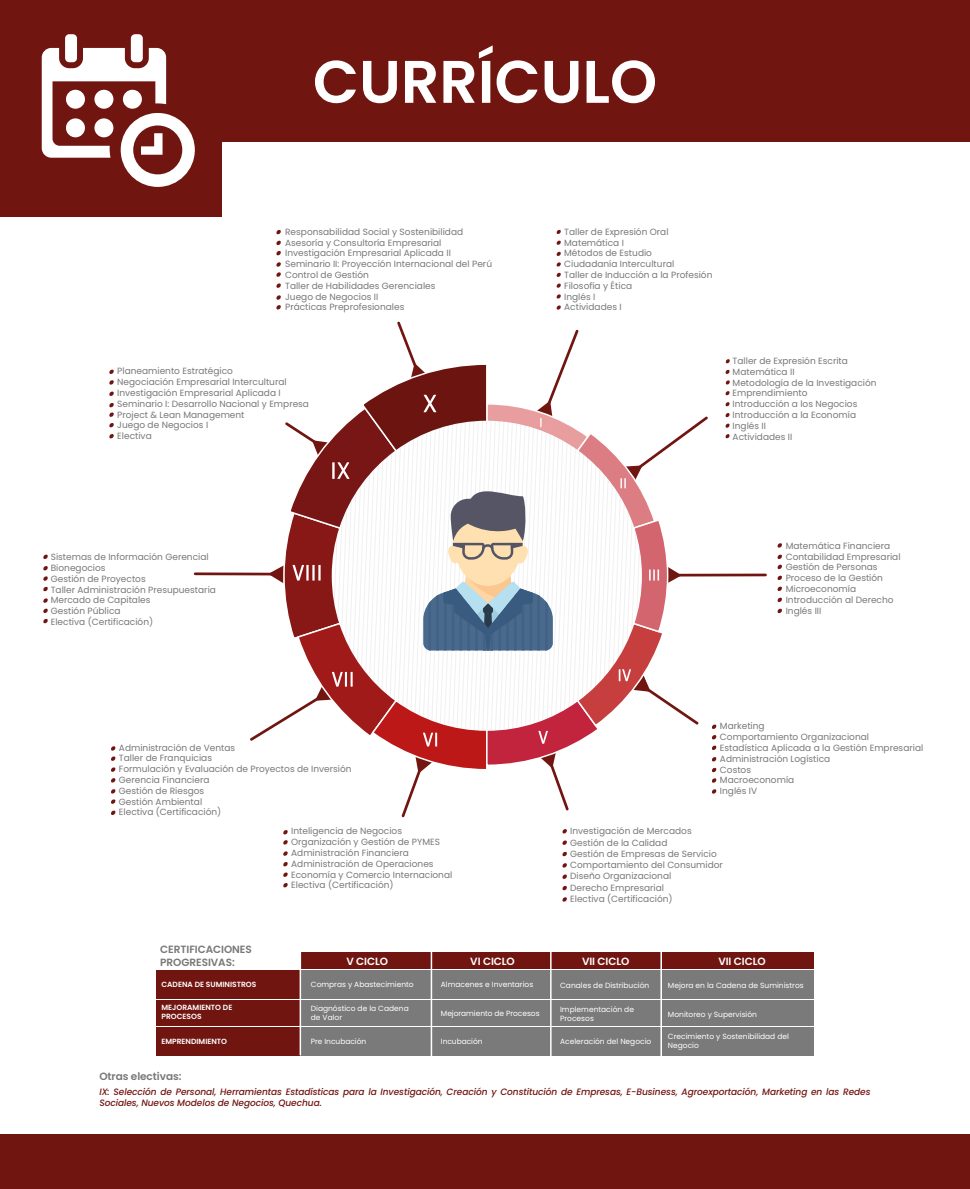
<style>
.page{position:relative;width:970px;height:1189px;background:#fff}
.page>*{position:absolute;margin:0;border:0;box-sizing:border-box;transform-origin:0 0}
.t1{font:600 60px "Poppins";color:#fff}
.t2{font:600 10.5px/12.6px "Poppins";letter-spacing:-.005em;color:#787878}
.t3{font:600 10.5px "Poppins";letter-spacing:-.005em;color:#fff}
.t4{font:italic 500 9.15px/11.1px "Poppins";letter-spacing:-.005em;color:#711510}
.t5{font:9px/10.8px "Poppins";color:#787878}
.t6{font:7.5px/9px "Poppins";color:#fff}
.t7{font:600 7.5px/9px "Poppins";color:#fff}
</style>
<div class="page">
<div style="left:0;top:0;width:969px;height:142px;background:#711510"></div>
<div style="left:0;top:0;width:222px;height:216px;background:#711510"></div>
<div style="left:65px;top:34px;width:12px;height:28px;background:#fff;border-radius:4px"></div>
<div style="left:131px;top:34px;width:12px;height:28px;background:#fff;border-radius:4px"></div>
<svg style="left:42px;top:48px;width:153px;height:139px"></svg>
<div style="left:66px;top:90px;width:19px;height:19px;background:#fff;border-radius:50%"></div>
<div style="left:94px;top:90px;width:19px;height:19px;background:#fff;border-radius:50%"></div>
<div style="left:123px;top:90px;width:19px;height:19px;background:#fff;border-radius:50%"></div>
<div style="left:94px;top:118px;width:19px;height:19px;background:#fff;border-radius:50%"></div>
<div style="left:66px;top:118px;width:19px;height:19px;background:#fff;border-radius:50%"></div>
<svg style="left:556px;top:230px;width:5px;height:4px"></svg>
<svg style="left:556px;top:240px;width:5px;height:5px"></svg>
<svg style="left:556px;top:251px;width:5px;height:5px"></svg>
<svg style="left:556px;top:262px;width:5px;height:15px"></svg>
<svg style="left:556px;top:283px;width:5px;height:5px"></svg>
<svg style="left:556px;top:294px;width:5px;height:5px"></svg>
<svg style="left:556px;top:305px;width:5px;height:5px"></svg>
<svg style="left:725px;top:359px;width:5px;height:15px"></svg>
<svg style="left:725px;top:380px;width:5px;height:5px"></svg>
<svg style="left:725px;top:391px;width:4px;height:4px"></svg>
<svg style="left:725px;top:402px;width:4px;height:5px"></svg>
<svg style="left:725px;top:413px;width:4px;height:4px"></svg>
<svg style="left:725px;top:423px;width:4px;height:5px"></svg>
<svg style="left:725px;top:434px;width:4px;height:4px"></svg>
<svg style="left:777px;top:543px;width:5px;height:5px"></svg>
<svg style="left:777px;top:554px;width:5px;height:15px"></svg>
<svg style="left:777px;top:575px;width:5px;height:5px"></svg>
<svg style="left:777px;top:586px;width:5px;height:5px"></svg>
<svg style="left:777px;top:597px;width:5px;height:5px"></svg>
<svg style="left:777px;top:608px;width:5px;height:5px"></svg>
<svg style="left:562px;top:829px;width:5px;height:5px"></svg>
<svg style="left:562px;top:840px;width:5px;height:5px"></svg>
<svg style="left:562px;top:851px;width:5px;height:5px"></svg>
<svg style="left:562px;top:863px;width:5px;height:5px"></svg>
<svg style="left:562px;top:874px;width:5px;height:5px"></svg>
<svg style="left:562px;top:885px;width:5px;height:5px"></svg>
<svg style="left:562px;top:897px;width:5px;height:5px"></svg>
<svg style="left:283px;top:830px;width:5px;height:15px"></svg>
<svg style="left:283px;top:851px;width:5px;height:5px"></svg>
<svg style="left:283px;top:862px;width:5px;height:15px"></svg>
<svg style="left:283px;top:883px;width:5px;height:5px"></svg>
<svg style="left:111px;top:746px;width:5px;height:15px"></svg>
<svg style="left:111px;top:767px;width:5px;height:5px"></svg>
<svg style="left:111px;top:778px;width:5px;height:5px"></svg>
<svg style="left:111px;top:789px;width:5px;height:15px"></svg>
<svg style="left:111px;top:810px;width:5px;height:5px"></svg>
<svg style="left:43px;top:554px;width:5px;height:5px"></svg>
<svg style="left:43px;top:566px;width:5px;height:25px"></svg>
<svg style="left:43px;top:598px;width:5px;height:25px"></svg>
<svg style="left:109px;top:369px;width:5px;height:5px"></svg>
<svg style="left:109px;top:380px;width:5px;height:5px"></svg>
<svg style="left:109px;top:391px;width:5px;height:5px"></svg>
<svg style="left:109px;top:403px;width:5px;height:14px"></svg>
<svg style="left:109px;top:423px;width:5px;height:5px"></svg>
<svg style="left:109px;top:434px;width:5px;height:5px"></svg>
<hr style="left:672px;top:573px;width:94px;height:3px;background:#711510">
<hr style="left:194px;top:572px;width:84px;height:3px;background:#711510">
<svg style="left:250px;top:321px;width:466px;height:496px"></svg>
<svg style="left:276px;top:230px;width:5px;height:15px"></svg>
<svg style="left:276px;top:251px;width:5px;height:5px"></svg>
<svg style="left:276px;top:262px;width:5px;height:15px"></svg>
<svg style="left:276px;top:283px;width:5px;height:5px"></svg>
<svg style="left:276px;top:295px;width:5px;height:15px"></svg>
<div style="left:300px;top:952px;width:130px;height:17px;background:#711510"></div>
<div style="left:432px;top:952px;width:119px;height:17px;background:#711510"></div>
<div style="left:550px;top:952px;width:111px;height:17px;background:#711510"></div>
<div style="left:156px;top:970px;width:145px;height:29px;background:#711510"></div>
<div style="left:300px;top:970px;width:130px;height:29px;background:#7a7a7a"></div>
<div style="left:432px;top:970px;width:119px;height:29px;background:#7a7a7a"></div>
<div style="left:550px;top:970px;width:111px;height:29px;background:#7a7a7a"></div>
<div style="left:156px;top:1000px;width:145px;height:26px;background:#711510"></div>
<div style="left:300px;top:1000px;width:130px;height:26px;background:#7a7a7a"></div>
<div style="left:432px;top:1000px;width:119px;height:26px;background:#7a7a7a"></div>
<div style="left:550px;top:1000px;width:111px;height:26px;background:#7a7a7a"></div>
<div style="left:156px;top:1027px;width:145px;height:28px;background:#711510"></div>
<div style="left:300px;top:1027px;width:130px;height:28px;background:#7a7a7a"></div>
<div style="left:432px;top:1027px;width:119px;height:28px;background:#7a7a7a"></div>
<div style="left:550px;top:1027px;width:111px;height:28px;background:#7a7a7a"></div>
<hr style="left:550px;top:951px;width:1px;height:107px;background:#fff">
<hr style="left:660px;top:951px;width:2px;height:107px;background:#fff">
<hr style="left:299px;top:947px;width:2px;height:108px;background:#fff">
<div style="left:661px;top:952px;width:152px;height:17px;background:#711510"></div>
<div style="left:661px;top:970px;width:152px;height:29px;background:#7a7a7a"></div>
<div style="left:661px;top:1000px;width:152px;height:26px;background:#7a7a7a"></div>
<div style="left:661px;top:1027px;width:152px;height:28px;background:#7a7a7a"></div>
<div style="left:0;top:1134px;width:969px;height:55px;background:#711510"></div>
<h1 class="t1" style="left:313px;top:47px;width:346px">CURRÍCULO</h1>
<p class="t5" style="left:285px;top:226px;width:208px">Responsabilidad Social y Sostenibilidad Asesoría y Consultoría Empresarial Investigación Empresarial Aplicada II Seminario II: Proyección Internacional del Perú Control de Gestión<br>Taller de Habilidades Gerenciales<br>Juego de Negocios II<br>Prácticas Preprofesionales</p>
<p class="t5" style="left:117px;top:366px;width:193px">Planeamiento Estratégico<br>Negociación Empresarial Intercultural<br>Investigación Empresarial Aplicada I<br>Seminario I: Desarrollo Nacional y Empresa<br>Project &amp; Lean Management<br>Juego de Negocios I<br>Electiva</p>
<p class="t5" style="left:51px;top:552px;width:167px">Sistemas de Información Gerencial<br>Bionegocios<br>Gestión de Proyectos<br>Taller Administración Presupuestaria<br>Mercado de Capitales<br>Gestión Pública<br>Electiva (Certificación)</p>
<p class="t5" style="left:119px;top:742px;width:234px">Administración de Ventas<br>Taller de Franquicias<br>Formulación y Evaluación de Proyectos de Inversión<br>Gerencia Financiera<br>Gestión de Riesgos<br>Gestión Ambiental<br>Electiva (Certificación)</p>
<p class="t5" style="left:291px;top:826px;width:163px">Inteligencia de Negocios<br>Organización y Gestión de PYMES<br>Administración Financiera<br>Administración de Operaciones<br>Economía y Comercio Internacional<br>Electiva (Certificación)</p>
<p class="t5" style="left:564px;top:226px;width:150px">Taller de Expresión Oral<br>Matemática I<br>Métodos de Estudio<br>Ciudadanía Intercultural<br>Taller de Inducción a la Profesión<br>Filosofía y Ética<br>Inglés I<br>Actividades I</p>
<p class="t5" style="left:732px;top:355px;width:145px">Taller de Expresión Escrita<br>Matemática II<br>Metodología de la Investigación<br>Emprendimiento<br>Introducción a los Negocios<br>Introducción a la Economía<br>Inglés II<br>Actividades II</p>
<p class="t5" style="left:785px;top:540px;width:116px">Matemática Financiera<br>Contabilidad Empresarial<br>Gestión de Personas<br>Proceso de la Gestión<br>Microeconomía<br>Introducción al Derecho<br>Inglés III</p>
<p class="t5" style="left:720px;top:721px;width:205px">Marketing<br>Comportamiento Organizacional<br>Estadística Aplicada a la Gestión Empresarial<br>Administración Logística<br>Costos<br>Macroeconomía<br>Inglés IV</p>
<p class="t5" style="left:570px;top:825px;width:154px;line-height:11.2px">Investigación de Mercados<br>Gestión de la Calidad<br>Gestión de Empresas de Servicio<br>Comportamiento del Consumidor<br>Diseño Organizacional<br>Derecho Empresarial<br>Electiva (Certificación)</p>
<p class="t2" style="left:160px;top:943px;width:93px">CERTIFICACIONES<br>PROGRESIVAS:</p>
<p class="t7" style="left:161px;top:980px;width:96px">CADENA DE SUMINISTROS</p>
<p class="t6" style="left:311px;top:980px;width:104px">Compras y Abastecimiento</p>
<p class="t6" style="left:311px;top:1004px;width:99px">Diagnóstico de la Cadena de Valor</p>
<p class="t3" style="left:346px;top:955px;width:43px">V CICLO</p>
<p class="t3" style="left:470px;top:955px;width:46px">VI CICLO</p>
<p class="t3" style="left:582px;top:955px;width:49px">VII CICLO</p>
<p class="t6" style="left:441px;top:980px;width:94px">Almacenes e Inventarios</p>
<p class="t6" style="left:560px;top:981px;width:91px">Canales de Distribución</p>
<p class="t6" style="left:560px;top:1004px;width:75px">Implementación de<br>Procesos</p>
<p class="t6" style="left:560px;top:1036px;width:93px">Aceleración del Negocio</p>
<p class="t7" style="left:161px;top:1003px;width:72px">MEJORAMIENTO DE<br>PROCESOS</p>
<p class="t7" style="left:161px;top:1036px;width:67px">EMPRENDIMIENTO</p>
<p class="t6" style="left:441px;top:1009px;width:100px">Mejoramiento de Procesos</p>
<p class="t6" style="left:311px;top:1036px;width:57px">Pre Incubación</p>
<p class="t6" style="left:441px;top:1036px;width:43px">Incubación</p>
<p class="t2" style="left:99px;top:1070px;width:84px">Otras electivas:</p>
<p class="t3" style="left:718px;top:955px;width:49px">VII CICLO</p>
<p class="t6" style="left:668px;top:981px;width:137px">Mejora en la Cadena de Suministros</p>
<p class="t6" style="left:668px;top:1009px;width:91px">Monitoreo y Supervisión</p>
<p class="t6" style="left:668px;top:1032px;width:122px">Crecimiento y Sostenibilidad del<br>Negocio</p>
<p class="t4" style="left:99px;top:1086px;width:772px">IX: Selección de Personal, Herramientas Estadísticas para la Investigación, Creación y Constitución de Empresas, E-Business, Agroexportación, Marketing en las Redes<br>Sociales, Nuevos Modelos de Negocios, Quechua.</p>
</div>
